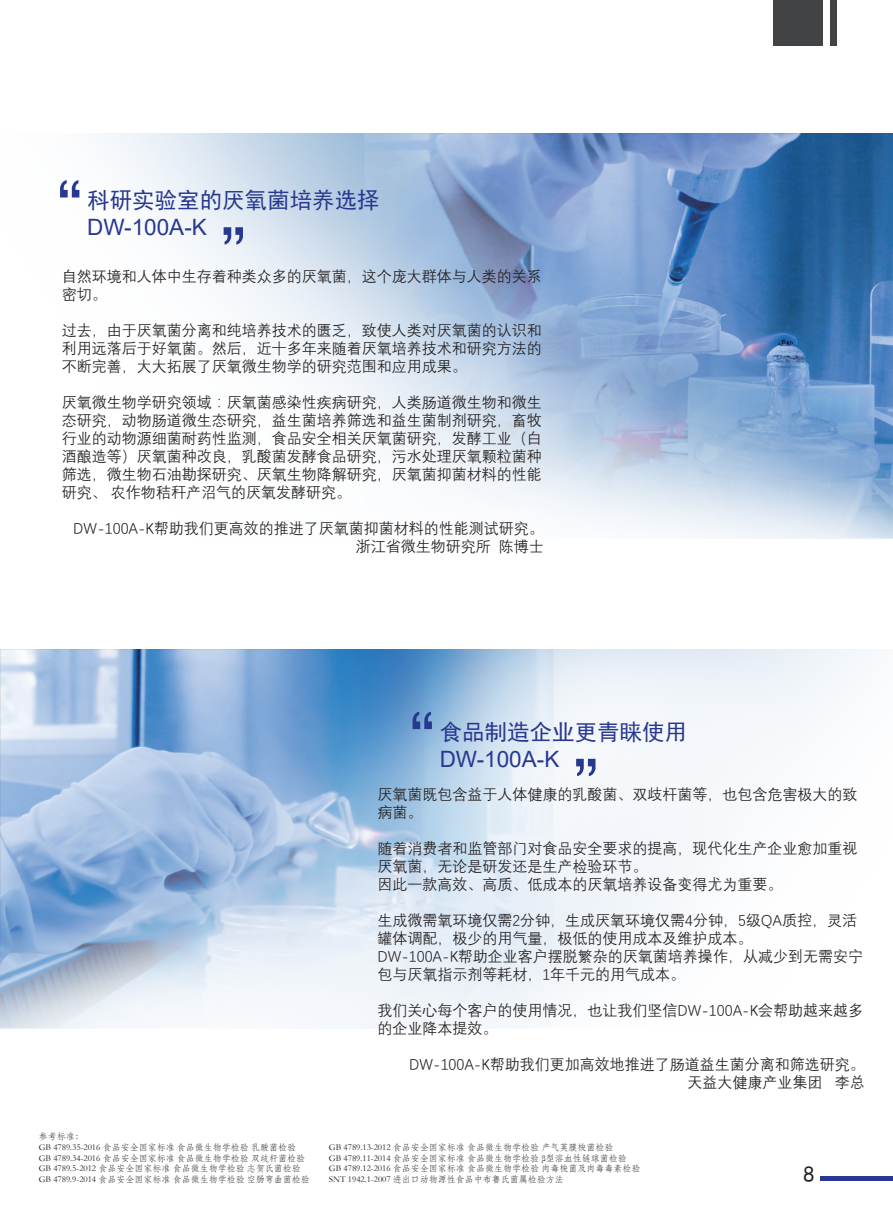
<style>
.page{position:relative;width:893px;height:1212px;background:#fff}
.page>*{position:absolute;margin:0;border:0;box-sizing:border-box;transform-origin:0 0}
.t1{font:22.5px "Sim Hei";color:#283890}
.t2{font:22.5px "Arial";color:#283890}
.t3{font:22.5px "Sim Hei";color:#231f20}
.t4{font:15px/18px "Deng Xian";color:#231f20}
.t5{font:9px/10.8px "ST Fangsong";color:#231f20}
</style>
<div class="page">
<img style="left:0;top:649px;width:870px;height:379px">
<img style="left:60px;top:133px;width:833px;height:406px">
<div style="left:773px;top:0;width:49px;height:46px;background:#424344"></div>
<div style="left:831px;top:0;width:6px;height:46px;background:#424344"></div>
<svg style="left:60px;top:180px;width:19px;height:17px"></svg>
<svg style="left:224px;top:227px;width:19px;height:18px"></svg>
<svg style="left:413px;top:711px;width:19px;height:18px"></svg>
<svg style="left:576px;top:759px;width:19px;height:17px"></svg>
<div style="left:820px;top:1176px;width:73px;height:5px;background:#283890"></div>
<h1 class="t1" style="left:87px;top:189px;width:294px">科研实验室的厌氧菌培养选择</h1>
<h1 class="t2" style="left:87px;top:212px;width:121px">DW-100A-K</h1>
<p class="t4" style="left:62px;top:266px;width:482px">自然环境和人体中生存着种类众多的厌氧菌，这个庞大群体与人类的关系密切。</p>
<p class="t4" style="left:62px;top:320px;width:482px;text-align:justify">过去，由于厌氧菌分离和纯培养技术的匮乏，致使人类对厌氧菌的认识和利用远落后于好氧菌。然后，近十多年来随着厌氧培养技术和研究方法的不断完善，大大拓展了厌氧微生物学的研究范围和应用成果。</p>
<p class="t4" style="left:62px;top:392px;width:482px;text-align:justify">厌氧微生物学研究领域：厌氧菌感染性疾病研究，人类肠道微生物和微生态研究，动物肠道微生态研究，益生菌培养筛选和益生菌制剂研究，畜牧行业的动物源细菌耐药性监测，食品安全相关厌氧菌研究，发酵工业（白酒酿造等）厌氧菌种改良，乳酸菌发酵食品研究，污水处理厌氧颗粒菌种筛选，微生物石油勘探研究、厌氧生物降解研究，厌氧菌抑菌材料的性能研究、 农作物秸秆产沼气的厌氧发酵研究。</p>
<p class="t4" style="left:73px;top:518px;width:472px;text-align:right">DW-100A-K帮助我们更高效的推进了厌氧菌抑菌材料的性能测试研究。浙江省微生物研究所 陈博士</p>
<h1 class="t1" style="left:440px;top:720px;width:249px">食品制造企业更青睐使用</h1>
<h1 class="t2" style="left:440px;top:743px;width:121px">DW-100A-K</h1>
<p class="t4" style="left:377px;top:784px;width:481px">厌氧菌既包含益于人体健康的乳酸菌、双歧杆菌等，也包含危害极大的致病菌。</p>
<p class="t4" style="left:377px;top:838px;width:481px">随着消费者和监管部门对食品安全要求的提高，现代化生产企业愈加重视厌氧菌，无论是研发还是生产检验环节。<br>因此一款高效、高质、低成本的厌氧培养设备变得尤为重要。</p>
<p class="t4" style="left:377px;top:910px;width:487px">生成微需氧环境仅需2分钟，生成厌氧环境仅需4分钟，5级QA质控，灵活罐体调配，极少的用气量，极低的使用成本及维护成本。<br>DW-100A-K帮助企业客户摆脱繁杂的厌氧菌培养操作，从减少到无需安宁包与厌氧指示剂等耗材，1年千元的用气成本。</p>
<p class="t4" style="left:377px;top:1000px;width:487px">我们关心每个客户的使用情况，也让我们坚信DW-100A-K会帮助越来越多的企业降本提效。</p>
<p class="t4" style="left:409px;top:1054px;width:457px;text-align:right">DW-100A-K帮助我们更加高效地推进了肠道益生菌分离和筛选研究。天益大健康产业集团 李总</p>
<p class="t5" style="left:39px;top:1130px;width:273px">参考标准：<br>GB 4789.35-2016 食品安全国家标准 食品微生物学检验 乳酸菌检验GB 4789.34-2016 食品安全国家标准 食品微生物学检验 双歧杆菌检验GB 4789.5-2012 食品安全国家标准 食品微生物学检验 志贺氏菌检验GB 4789.9-2014 食品安全国家标准 食品微生物学检验 空肠弯曲菌检验</p>
<p class="t5" style="left:329px;top:1141px;width:313px">GB 4789.13-2012 食品安全国家标准 食品微生物学检验 产气荚膜梭菌检验<br>GB 4789.11-2014 食品安全国家标准 食品微生物学检验 β型溶血性链球菌检验GB 4789.12-2016 食品安全国家标准 食品微生物学检验 肉毒梭菌及肉毒毒素检验SNT 1942.1-2007 进出口动物源性食品中布鲁氏菌属检验方法</p>
<h1 class="t3" style="left:803px;top:1162px;width:13px">8</h1>
</div>
